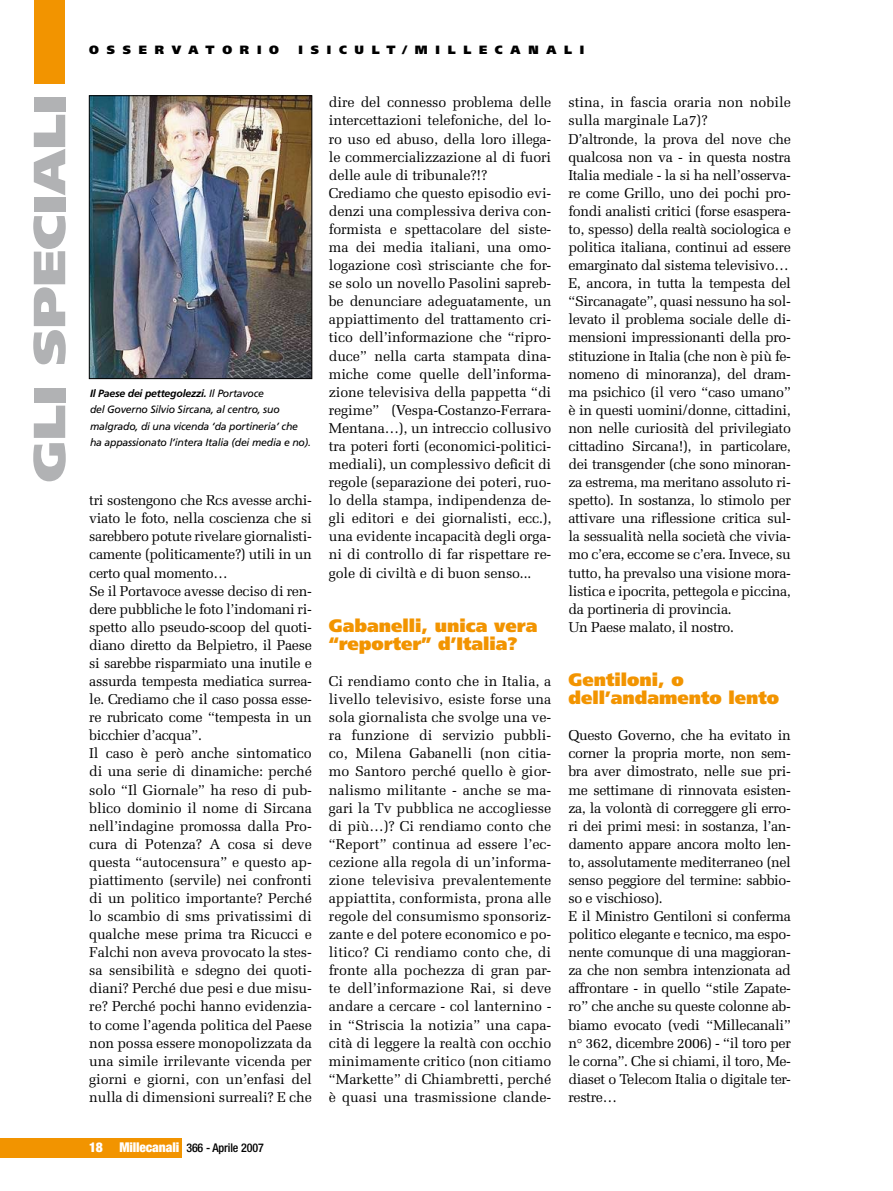
<style>
.page{position:relative;width:893px;height:1191px;background:#fff}
.page>*{position:absolute;margin:0;border:0;box-sizing:border-box;transform-origin:0 0}
.t1{font:900 45px "Frutiger LT Std";letter-spacing:-.005em;color:#b1b2b4;scale:1.2 1}
.t2{font:900 18px/18px "Frutiger LT Std";color:#f29400}
.t3{font:14.25px/18px "Melior LT Std";letter-spacing:-.025em;color:#000}
.t4{font:900 12px "Frutiger LT Std";letter-spacing:.645em;color:#000}
.t5{font:500 condensed 12px "Helvetica Neue LT Std";letter-spacing:-.01em;color:#000}
.t6{font:italic 10.5px/16.5px "Frutiger LT Std";letter-spacing:-.02em;color:#000}
.s1{font-weight:700}
.s2{font-weight:900;font-size:13.5px;color:#fff}
</style>
<div class="page">
<div style="left:34px;top:0;width:30px;height:84px;background:#f29400"></div>
<div style="left:0;top:1138px;width:182px;height:19px;background:#f29400"></div>
<img style="left:91px;top:97px;width:219px;height:280px">
<div style="left:89px;top:95px;width:223px;height:284px;border:1px solid #000"></div>
<h1 class="t1" style="left:22px;top:482px;width:324px;rotate:-90deg">Gli speciali</h1>
<p class="t4" style="left:89px;top:42px;width:190px">Osservato rio</p>
<p class="t4" style="left:299px;top:42px;width:287px">IsICult/Millecanali</p>
<p class="t6" style="left:90px;top:385px;width:223px"><span class="s1">Il Paese dei pettegolezzi.</span> Il Portavoce<br>del Governo Silvio Sircana, al centro, suo malgrado, di una vicenda ‘da portineria’ che ha appassionato l’intera Italia (dei media e no).</p>
<p class="t3" style="left:89px;top:491px;width:224px">tri sostengono che Rcs avesse archi&shy;viato le foto, nella coscienza che si sarebbero potute rivelare giornalisti&shy;camente (politicamente?) utili in un certo qual momento…<br>Se il Portavoce avesse deciso di ren&shy;dere pubbliche le foto l’indomani ri&shy;spetto allo pseudo-scoop del quoti&shy;diano diretto da Belpietro, il Paese si sarebbe risparmiato una inutile e assurda tempesta mediatica surrea&shy;le. Crediamo che il caso possa esse&shy;re rubricato come “tempesta in un bicchier d’acqua”.<br>Il caso è però anche sintomatico di una serie di dinamiche: perché solo “Il Giornale” ha reso di pub&shy;blico dominio il nome di Sircana nell’indagine promossa dalla Pro&shy;cura di Potenza? A cosa si deve questa “autocensura” e questo ap&shy;piattimento (servile) nei confronti di un politico importante? Perché lo scambio di sms privatissimi di qualche mese prima tra Ricucci e Falchi non aveva provocato la stes&shy;sa sensibilità e sdegno dei quoti&shy;diani? Perché due pesi e due misu&shy;re? Perché pochi hanno evidenzia&shy;to come l’agenda politica del Paese non possa essere monopolizzata da una simile irrilevante vicenda per giorni e giorni, con un’enfasi del nulla di dimensioni surreali? E che</p>
<p class="t5" style="left:89px;top:1141px;width:176px"><span class="s2">18 Millecanali</span> 366 - Aprile 2007</p>
<p class="t3" style="left:329px;top:94px;width:224px">dire del connesso problema delle intercettazioni telefoniche, del lo&shy;ro uso ed abuso, della loro illega&shy;le commercializzazione al di fuori delle aule di tribunale?!?<br>Crediamo che questo episodio evi&shy;denzi una complessiva deriva con&shy;formista e spettacolare del siste&shy;ma dei media italiani, una omo&shy;logazione così strisciante che for&shy;se solo un novello Pasolini sapreb&shy;be denunciare adeguatamente, un appiattimento del trattamento cri&shy;tico dell’informazione che “ripro&shy;duce” nella carta stampata dina&shy;miche come quelle dell’informa&shy;zione televisiva della pappetta “di regime” (Vespa-Costanzo-Ferrara-Mentana…), un intreccio collusivo tra poteri forti (economici-politici&shy;mediali), un complessivo deficit di regole (separazione dei poteri, ruo&shy;lo della stampa, indipendenza de&shy;gli editori e dei giornalisti, ecc.), una evidente incapacità degli orga&shy;ni di controllo di far rispettare re&shy;gole di civiltà e di buon senso...</p>
<p class="t2" style="left:329px;top:616px;width:210px">Gabanelli, unica vera “reporter” d’Italia?</p>
<p class="t3" style="left:329px;top:672px;width:224px;text-align:justify">Ci rendiamo conto che in Italia, a livello televisivo, esiste forse una sola giornalista che svolge una ve&shy;ra funzione di servizio pubbli&shy;co, Milena Gabanelli (non citia&shy;mo Santoro perché quello è gior&shy;nalismo militante - anche se ma&shy;gari la Tv pubblica ne accogliesse di più…)? Ci rendiamo conto che “Report” continua ad essere l’ec&shy;cezione alla regola di un’informa&shy;zione televisiva prevalentemente appiattita, conformista, prona alle regole del consumismo sponsoriz&shy;zante e del potere economico e po&shy;litico? Ci rendiamo conto che, di fronte alla pochezza di gran par&shy;te dell’informazione Rai, si deve andare a cercare - col lanternino - in “Striscia la notizia” una capa&shy;cità di leggere la realtà con occhio minimamente critico (non citiamo “Markette” di Chiambretti, perché è quasi una trasmissione clande-</p>
<p class="t3" style="left:568px;top:94px;width:224px">stina, in fascia oraria non nobile sulla marginale La7)?<br>D’altronde, la prova del nove che qualcosa non va - in questa nostra Italia mediale - la si ha nell’osserva&shy;re come Grillo, uno dei pochi pro&shy;fondi analisti critici (forse esaspera&shy;to, spesso) della realtà sociologica e politica italiana, continui ad essere emarginato dal sistema televisivo… E, ancora, in tutta la tempesta del “Sircanagate”, quasi nessuno ha sol&shy;levato il problema sociale delle di&shy;mensioni impressionanti della pro&shy;stituzione in Italia (che non è più fe&shy;nomeno di minoranza), del dram&shy;ma psichico (il vero “caso umano” è in questi uomini/donne, cittadini, non nelle curiosità del privilegiato cittadino Sircana!), in particolare, dei transgender (che sono minoran&shy;za estrema, ma meritano assoluto ri&shy;spetto). In sostanza, lo stimolo per attivare una riflessione critica sul&shy;la sessualità nella società che vivia&shy;mo c’era, eccome se c’era. Invece, su tutto, ha prevalso una visione mora&shy;listica e ipocrita, pettegola e piccina, da portineria di provincia.<br>Un Paese malato, il nostro.</p>
<p class="t2" style="left:568px;top:670px;width:212px">Gentiloni, o dell’andamento lento</p>
<p class="t3" style="left:568px;top:726px;width:224px">Questo Governo, che ha evitato in corner la propria morte, non sem&shy;bra aver dimostrato, nelle sue pri&shy;me settimane di rinnovata esisten&shy;za, la volontà di correggere gli erro&shy;ri dei primi mesi: in sostanza, l’an&shy;damento appare ancora molto len&shy;to, assolutamente mediterraneo (nel senso peggiore del termine: sabbio&shy;so e vischioso).<br>E il Ministro Gentiloni si conferma politico elegante e tecnico, ma espo&shy;nente comunque di una maggioran&shy;za che non sembra intenzionata ad affrontare - in quello “stile Zapate&shy;ro” che anche su queste colonne ab&shy;biamo evocato (vedi “Millecanali” n° 362, dicembre 2006) - “il toro per le corna”. Che si chiami, il toro, Me&shy;diaset o Telecom Italia o digitale ter&shy;restre…</p>
</div>
